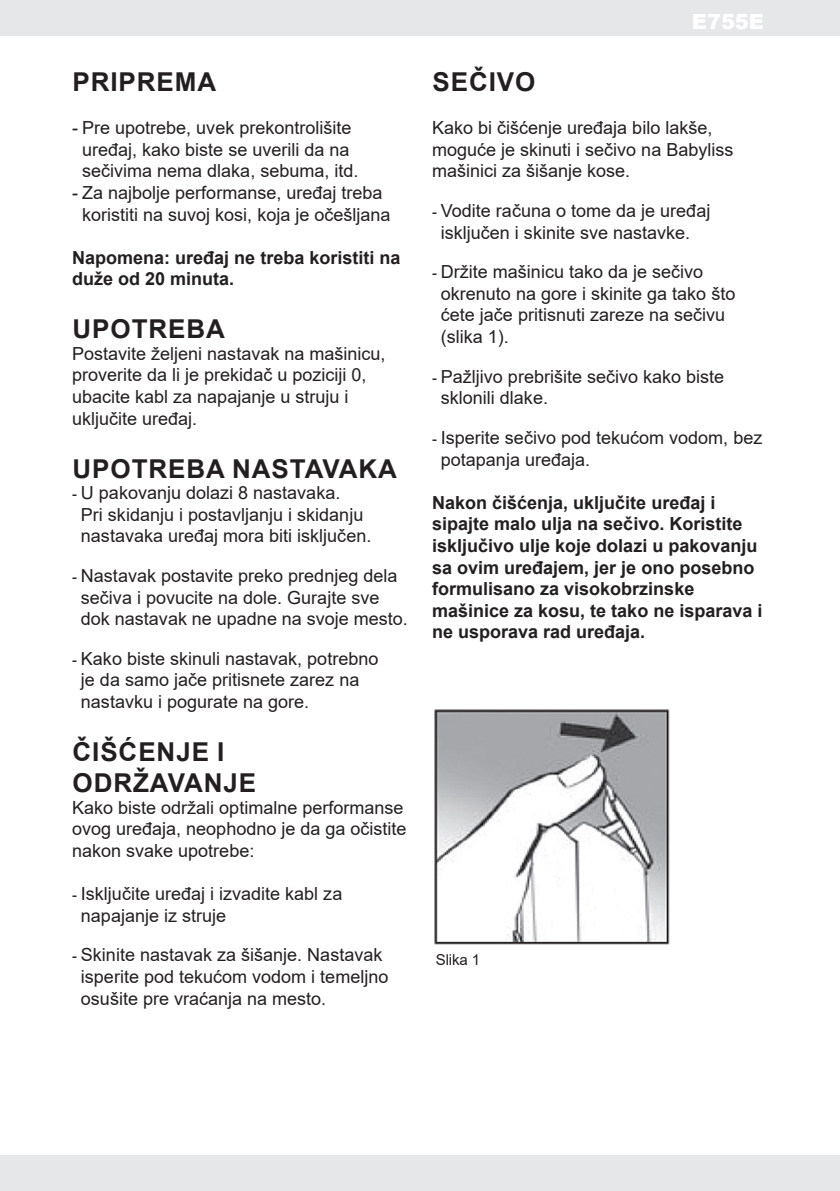
<style>
.page{position:relative;width:840px;height:1191px;background:#fff}
.page>*{position:absolute;margin:0;border:0;box-sizing:border-box;transform-origin:0 0}
.copy_text{font:700 26px/31.2px "Arial";letter-spacing:.035em;color:#231f20}
.podnaslov{font:900 21px "Arial";color:#fff}
.copy_text-2{font:18px/21.6px "Arial";color:#231f20}
.copy_text-3{font:700 18px/21.6px "Arial";color:#231f20}
.copy_text-4{font:15px "Arial";letter-spacing:-.01em;color:#231f20}
.s1{font-size:15px}
</style>
<div class="page">
<div style="left:0;top:0;width:839px;height:36px;background:#e6e7e9"></div>
<div style="left:0;top:1155px;width:839px;height:36px;background:#e6e7e9"></div>
<img style="left:434px;top:709px;width:236px;height:236px">
<p class="copy_text" style="left:72px;top:66px;width:145px">PRIPREMA</p>
<p class="copy_text-2" style="left:72px;top:117px;width:288px;text-align:center">- Pre upotrebe, uvek prekontrolišite uređaj, kako biste se uverili da na sečivima nema dlaka, sebuma, itd.</p>
<p class="copy_text-2" style="left:72px;top:182px;width:320px;text-align:center">- Za najbolje performanse, uređaj treba koristiti na suvoj kosi, koja je očešljana</p>
<p class="copy_text-3" style="left:72px;top:247px;width:330px">Napomena: uređaj ne treba koristiti na duže od 20 minuta.</p>
<p class="copy_text" style="left:72px;top:314px;width:154px">UPOTREBA</p>
<p class="copy_text-2" style="left:72px;top:342px;width:315px">Postavite željeni nastavak na mašinicu, proverite da li je prekidač u poziciji 0, ubacite kabl za napajanje u struju i uključite uređaj.</p>
<p class="copy_text" style="left:72px;top:453px;width:326px">UPOTREBA NASTAVAKA</p>
<p class="copy_text-2" style="left:81px;top:482px;width:292px;text-indent:-9px"><span class="s1">-</span> U pakovanju dolazi 8 nastavaka.<br>Pri skidanju i postavljanju i skidanju nastavaka uređaj mora biti isključen.</p>
<p class="copy_text-2" style="left:81px;top:564px;width:328px;text-indent:-9px"><span class="s1">-</span> Nastavak postavite preko prednjeg dela sečiva i povucite na dole. Gurajte sve dok nastavak ne upadne na svoje mesto.</p>
<p class="copy_text-2" style="left:81px;top:647px;width:299px;text-indent:-9px"><span class="s1">-</span> Kako biste skinuli nastavak, potrebno je da samo jače pritisnete zarez na nastavku i pogurate na gore.</p>
<p class="copy_text" style="left:72px;top:736px;width:185px">ČIŠĆENJE I<br>ODRŽAVANJE</p>
<p class="copy_text-2" style="left:72px;top:796px;width:336px">Kako biste održali optimalne performanse ovog uređaja, neophodno je da ga očistite nakon svake upotrebe:</p>
<p class="copy_text-2" style="left:81px;top:882px;width:263px;text-indent:-9px"><span class="s1">-</span> Isključite uređaj i izvadite kabl za napajanje iz struje</p>
<p class="copy_text-2" style="left:81px;top:944px;width:309px;text-indent:-9px"><span class="s1">-</span> Skinite nastavak za šišanje. Nastavak isperite pod tekućom vodom i temeljno osušite pre vraćanja na mesto.</p>
<p class="podnaslov" style="left:691px;top:6px;width:74px">E755E</p>
<p class="copy_text" style="left:432px;top:66px;width:104px">SEČIVO</p>
<p class="copy_text-2" style="left:432px;top:117px;width:303px">Kako bi čišćenje uređaja bilo lakše, moguće je skinuti i sečivo na Babyliss mašinici za šišanje kose.</p>
<p class="copy_text-2" style="left:440px;top:200px;width:271px;text-indent:-9px"><span class="s1">-</span> Vodite računa o tome da je uređaj isključen i skinite sve nastavke.</p>
<p class="copy_text-2" style="left:440px;top:261px;width:296px;text-indent:-9px"><span class="s1">-</span> Držite mašinicu tako da je sečivo okrenuto na gore i skinite ga tako što ćete jače pritisnuti zareze na sečivu (slika 1).</p>
<p class="copy_text-2" style="left:440px;top:365px;width:285px;text-indent:-9px"><span class="s1">-</span> Pažljivo prebrišite sečivo kako biste sklonili dlake.</p>
<p class="copy_text-2" style="left:440px;top:426px;width:323px;text-indent:-9px"><span class="s1">-</span> Isperite sečivo pod tekućom vodom, bez potapanja uređaja.</p>
<p class="copy_text-3" style="left:432px;top:492px;width:332px">Nakon čišćenja, uključite uređaj i sipajte malo ulja na sečivo. Koristite isključivo ulje koje dolazi u pakovanju sa ovim uređajem, jer je ono posebno formulisano za visokobrzinske mašinice za kosu, te tako ne isparava i ne usporava rad uređaja.</p>
<p class="copy_text-4" style="left:435px;top:949px;width:46px">Slika 1</p>
</div>
